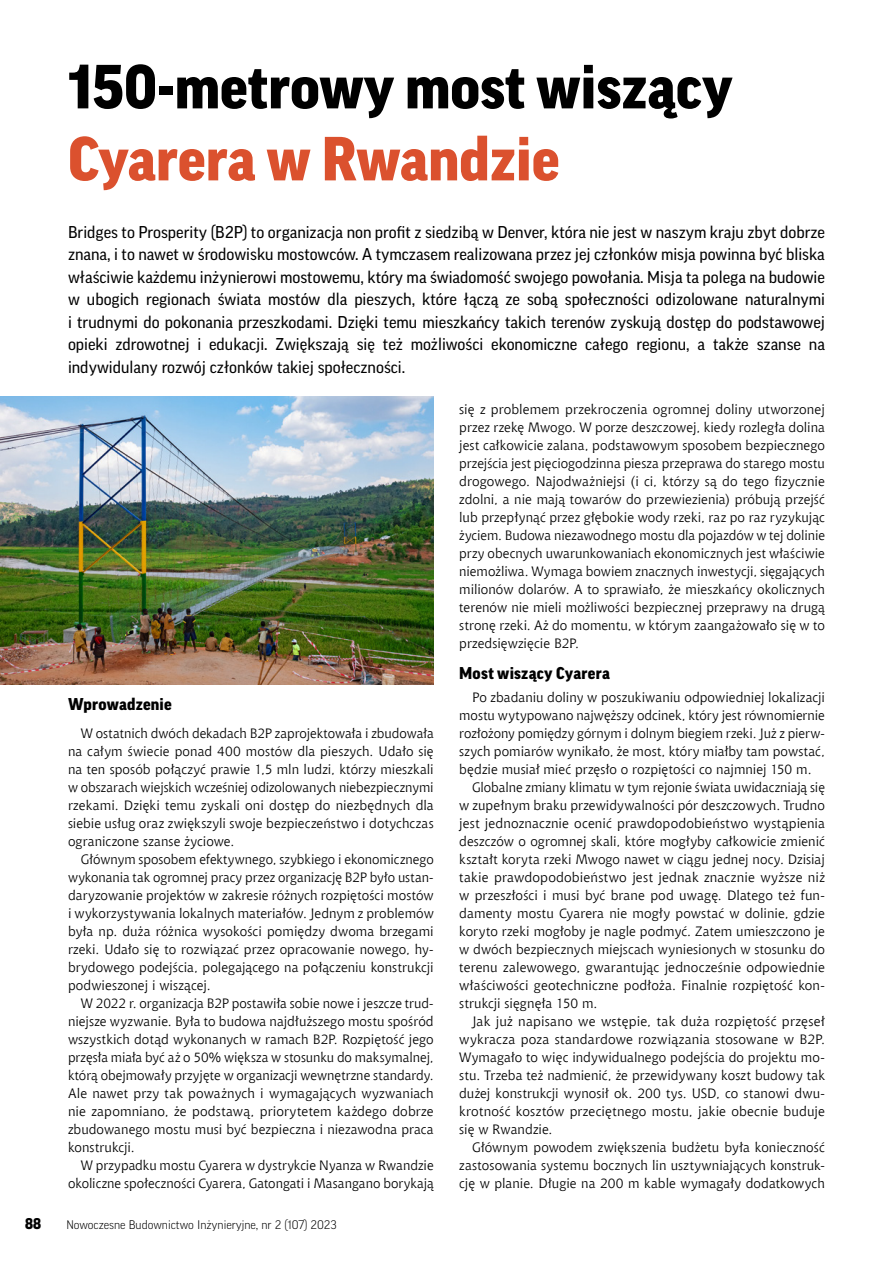
<style>
.page{position:relative;width:893px;height:1263px;background:#fff}
.page>*{position:absolute;margin:0;border:0;box-sizing:border-box;transform-origin:0 0}
.tytul{font:900 60px/72px "Good Pro";color:#000}
.lead{font:16.5px/22.5px "Good Pro";color:#000;text-align:justify}
.srodtytuly{font:900 16.5px "Good Pro";letter-spacing:.01em;color:#000}
.t1{font:900 15px "Good Pro";color:#000}
.text_podstawowy{font:13.5px/18px "Chianti EU";letter-spacing:.005em;color:#000;text-align:justify}
.t2{font:300 12px "Good Pro";color:#000}
.s1{color:#db512e}
</style>
<div class="page">
<img style="left:0;top:396px;width:434px;height:288px">
<p class="tytul" style="left:68px;top:51px;width:666px">150-metrowy most wiszący<br><span class="s1">Cyarera w Rwandzie</span></p>
<p class="lead" style="left:68px;top:220px;width:758px">Bridges to Prosperity (B2P) to organizacja non profit z siedzibą w Denver, która nie jest w naszym kraju zbyt dobrze znana, i to nawet w środowisku mostowców. A tymczasem realizowana przez jej członków misja powinna być bliska właściwie każdemu inżynierowi mostowemu, który ma świadomość swojego powołania. Misja ta polega na budowie w ubogich regionach świata mostów dla pieszych, które łączą ze sobą społeczności odizolowane naturalnymi i trudnymi do pokonania przeszkodami. Dzięki temu mieszkańcy takich terenów zyskują dostęp do podstawowej opieki zdrowotnej i edukacji. Zwiększają się też możliwości ekonomiczne całego regionu, a także szanse na indywidulany rozwój członków takiej społeczności.</p>
<p class="srodtytuly" style="left:68px;top:695px;width:105px">Wprowadzenie</p>
<p class="text_podstawowy" style="left:68px;top:724px;width:367px;text-indent:13px">W ostatnich dwóch dekadach B2P zaprojektowała i zbudowała na całym świecie ponad 400 mostów dla pieszych. Udało się na ten sposób połączyć prawie 1,5 mln ludzi, którzy mieszkali w obszarach wiejskich wcześniej odizolowanych niebezpiecznymi rzekami. Dzięki temu zyskali oni dostęp do niezbędnych dla siebie usług oraz zwiększyli swoje bezpieczeństwo i dotychczas ograniczone szanse życiowe.</p>
<p class="text_podstawowy" style="left:68px;top:850px;width:367px;text-indent:13px">Głównym sposobem efektywnego, szybkiego i ekonomicznego wykonania tak ogromnej pracy przez organizację B2P było ustan&shy;daryzowanie projektów w zakresie różnych rozpiętości mostów i wykorzystywania lokalnych materiałów. Jednym z problemów była np. duża różnica wysokości pomiędzy dwoma brzegami rzeki. Udało się to rozwiązać przez opracowanie nowego, hy&shy;brydowego podejścia, polegającego na połączeniu konstrukcji podwieszonej i wiszącej.</p>
<p class="text_podstawowy" style="left:68px;top:994px;width:367px;text-indent:13px">W 2022 r. organizacja B2P postawiła sobie nowe i jeszcze trud&shy;niejsze wyzwanie. Była to budowa najdłuższego mostu spośród wszystkich dotąd wykonanych w ramach B2P. Rozpiętość jego przęsła miała być aż o 50% większa w stosunku do maksymalnej, którą obejmowały przyjęte w organizacji wewnętrzne standardy.<br>Ale nawet przy tak poważnych i wymagających wyzwaniach nie zapomniano, że podstawą, priorytetem każdego dobrze zbudowanego mostu musi być bezpieczna i niezawodna praca konstrukcji.</p>
<p class="text_podstawowy" style="left:68px;top:1156px;width:367px;text-align:right">W przypadku mostu Cyarera w dystrykcie Nyanza w Rwandzie okoliczne społeczności Cyarera, Gatongati i Masangano borykają</p>
<p class="t1" style="left:25px;top:1215px;width:17px">88</p>
<p class="t2" style="left:66px;top:1218px;width:272px">Nowoczesne Budownictwo Inżynieryjne, nr 2 (107) 2023</p>
<p class="text_podstawowy" style="left:459px;top:400px;width:367px">się z problemem przekroczenia ogromnej doliny utworzonej przez rzekę Mwogo. W porze deszczowej, kiedy rozległa dolina jest całkowicie zalana, podstawowym sposobem bezpiecznego przejścia jest pięciogodzinna piesza przeprawa do starego mostu drogowego. Najodważniejsi (i ci, którzy są do tego fizycznie zdolni, a nie mają towarów do przewiezienia) próbują przejść lub przepłynąć przez głębokie wody rzeki, raz po raz ryzykując życiem. Budowa niezawodnego mostu dla pojazdów w tej dolinie przy obecnych uwarunkowaniach ekonomicznych jest właściwie niemożliwa. Wymaga bowiem znacznych inwestycji, sięgających milionów dolarów. A to sprawiało, że mieszkańcy okolicznych terenów nie mieli możliwości bezpiecznej przeprawy na drugą stronę rzeki. Aż do momentu, w którym zaangażowało się w to przedsięwzięcie B2P.</p>
<p class="srodtytuly" style="left:459px;top:664px;width:152px">Most wiszący Cyarera</p>
<p class="text_podstawowy" style="left:459px;top:688px;width:367px;text-indent:13px">Po zbadaniu doliny w poszukiwaniu odpowiedniej lokalizacji mostu wytypowano najwęższy odcinek, który jest równomiernie rozłożony pomiędzy górnym i dolnym biegiem rzeki. Już z pierw&shy;szych pomiarów wynikało, że most, który miałby tam powstać, będzie musiał mieć przęsło o rozpiętości co najmniej 150 m.</p>
<p class="text_podstawowy" style="left:459px;top:778px;width:367px;text-indent:13px">Globalne zmiany klimatu w tym rejonie świata uwidaczniają się w zupełnym braku przewidywalności pór deszczowych. Trudno jest jednoznacznie ocenić prawdopodobieństwo wystąpienia deszczów o ogromnej skali, które mogłyby całkowicie zmienić kształt koryta rzeki Mwogo nawet w ciągu jednej nocy. Dzisiaj takie prawdopodobieństwo jest jednak znacznie wyższe niż w przeszłości i musi być brane pod uwagę. Dlatego też fun&shy;damenty mostu Cyarera nie mogły powstać w dolinie, gdzie koryto rzeki mogłoby je nagle podmyć. Zatem umieszczono je w dwóch bezpiecznych miejscach wyniesionych w stosunku do terenu zalewowego, gwarantując jednocześnie odpowiednie właściwości geotechniczne podłoża. Finalnie rozpiętość kon&shy;strukcji sięgnęła 150 m.</p>
<p class="text_podstawowy" style="left:459px;top:1012px;width:367px;text-indent:13px">Jak już napisano we wstępie, tak duża rozpiętość przęseł wykracza poza standardowe rozwiązania stosowane w B2P.<br>Wymagało to więc indywidualnego podejścia do projektu mo&shy;stu. Trzeba też nadmienić, że przewidywany koszt budowy tak dużej konstrukcji wynosił ok. 200 tys. USD, co stanowi dwu&shy;krotność kosztów przeciętnego mostu, jakie obecnie buduje się w Rwandzie.</p>
<p class="text_podstawowy" style="left:459px;top:1138px;width:367px;text-indent:13px">Głównym powodem zwiększenia budżetu była konieczność zastosowania systemu bocznych lin usztywniających konstruk&shy;cję w planie. Długie na 200 m kable wymagały dodatkowych</p>
</div>
